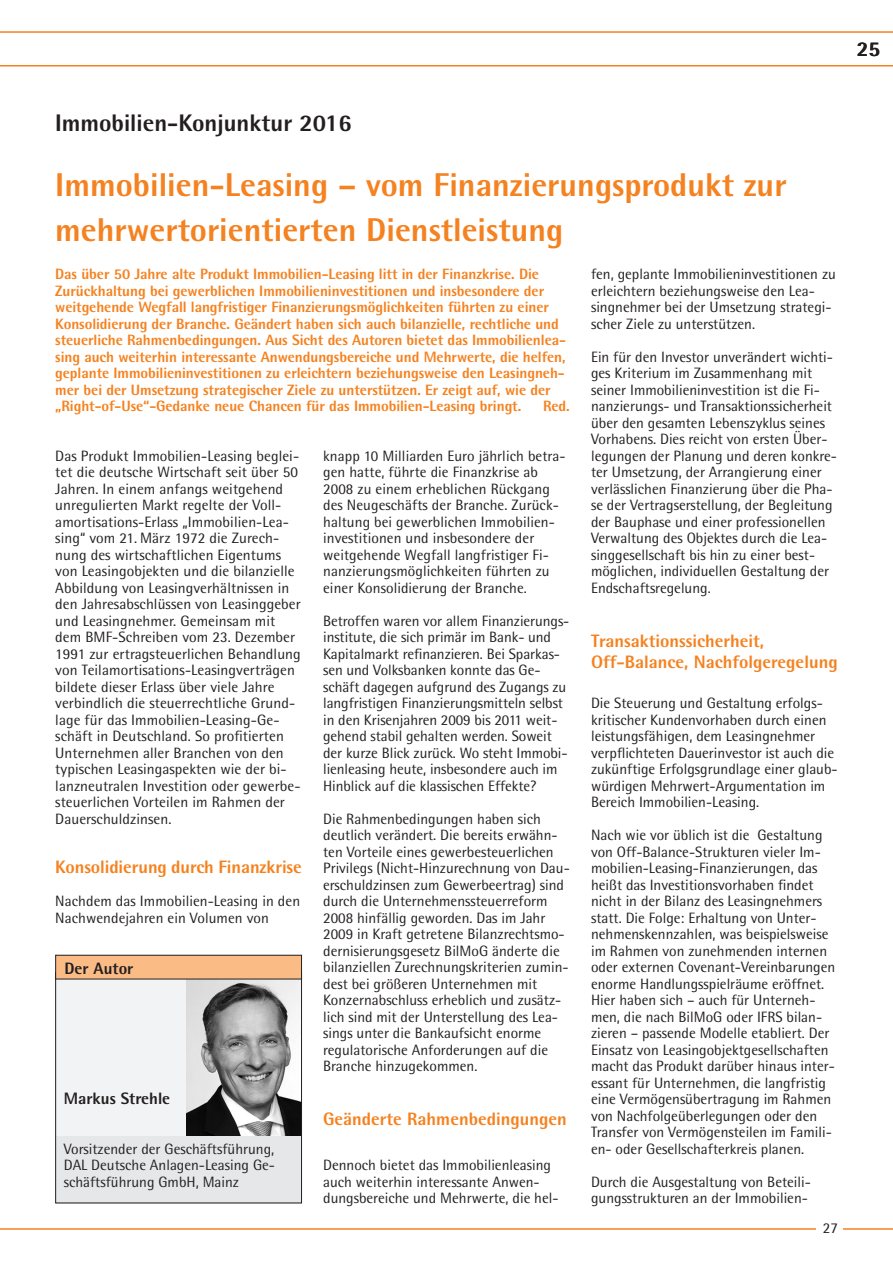
<style>
.page{position:relative;width:893px;height:1263px;background:#fff}
.page>*{position:absolute;margin:0;border:0;box-sizing:border-box;transform-origin:0 0}
.t1{font:800 33px/45px "Rotis Semi Sans";color:#f58220}
.t2{font:800 24px "Rotis Semi Sans";color:#231f20}
.t3{font:800 21px "Rotis Semi Sans";color:#231f20}
.t4{font:800 18px/21px "Rotis Semi Sans";color:#f58220}
.t5{font:800 16.5px "Rotis Semi Sans";color:#231f20}
.t6{font:15px/16.5px "Rotis Semi Sans";color:#231f20}
.t7{font:800 15px/16.5px "Rotis Semi Sans";letter-spacing:-.005em;color:#f58220}
</style>
<div class="page">
<hr style="left:0;top:1228px;width:893px;height:2px;background:#f58220">
<svg style="left:0;top:31px;width:893px;height:36px"></svg>
<div style="left:817px;top:1209px;width:26px;height:31px;background:#fff"></div>
<div style="left:55px;top:971px;width:247px;height:198px;background:#f2f3f4"></div>
<img style="left:186px;top:979px;width:114px;height:157px">
<div style="left:55px;top:1136px;width:247px;height:67px;background:#e6e7e9"></div>
<div style="left:55px;top:972px;width:247px;height:231px;border:1px solid #231f20"></div>
<div style="left:56px;top:955px;width:246px;height:24px;background:#fbbb85"></div>
<div style="left:55px;top:955px;width:247px;height:24px;border:1px solid #231f20"></div>
<h3 class="t3" style="left:857px;top:35px;width:25px">25</h3>
<h2 class="t2" style="left:55px;top:107px;width:298px">Immobilien-Konjunktur 2016</h2>
<h1 class="t1" style="left:55px;top:162px;width:733px">Immobilien-Leasing – vom Finanzierungsprodukt zur mehrwertorientierten Dienstleistung</h1>
<p class="t7" style="left:55px;top:265px;width:512px">Das über 50 Jahre alte Produkt Immobilien-Leasing litt in der Finanzkrise. Die Zurückhaltung bei gewerblichen Immobilieninvestitionen und insbesondere der weitgehende Wegfall langfristiger Finanzierungsmöglichkeiten führten zu einer Konsolidierung der Branche. Geändert haben sich auch bilanzielle, rechtliche und steuerliche Rahmenbedingungen. Aus Sicht des Autoren bietet das Immobilienlea&shy;sing auch weiterhin interessante Anwendungsbereiche und Mehrwerte, die helfen, geplante Immobilieninvestitionen zu erleichtern beziehungsweise den Leasingneh&shy;mer bei der Umsetzung strategischer Ziele zu unterstützen. Er zeigt auf, wie der „Right-of-Use“-Gedanke neue Chancen für das Immobilien-Leasing bringt.</p>
<p class="t7" style="left:543px;top:397px;width:28px">Red.</p>
<p class="t6" style="left:55px;top:447px;width:247px">Das Produkt Immobilien-Leasing beglei&shy;tet die deutsche Wirtschaft seit über 50<br>Jahren. In einem anfangs weitgehend unregulierten Markt regelte der Voll&shy;amortisations-Erlass „Immobilien-Lea&shy;sing“ vom 21. März 1972 die Zurech&shy;nung des wirtschaftlichen Eigentums von Leasingobjekten und die bilanzielle Abbildung von Leasingverhältnissen in den Jahresabschlüssen von Leasinggeber und Leasingnehmer. Gemeinsam mit dem BMF-Schreiben vom 23. Dezember 1991 zur ertragsteuerlichen Behandlung von Teilamortisations-Leasingverträgen bildete dieser Erlass über viele Jahre verbindlich die steuerrechtliche Grund&shy;lage für das Immobilien-Leasing-Ge&shy;schäft in Deutschland. So profitierten Unternehmen aller Branchen von den typischen Leasingaspekten wie der bi&shy;lanzneutralen Investition oder gewerbe&shy;steuerlichen Vorteilen im Rahmen der Dauerschuldzinsen.</p>
<p class="t4" style="left:55px;top:856px;width:248px">Konsolidierung durch Finanzkrise</p>
<p class="t6" style="left:55px;top:893px;width:246px">Nachdem das Immobilien-Leasing in den<br>Nachwendejahren ein Volumen von</p>
<p class="t5" style="left:65px;top:957px;width:70px">Der Autor</p>
<p class="t5" style="left:64px;top:1088px;width:108px">Markus Strehle</p>
<p class="t6" style="left:64px;top:1140px;width:213px;text-align:justify">Vorsitzender der Geschäftsführung, DAL Deutsche Anlagen-Leasing Ge&shy;schäftsführung GmbH, Mainz</p>
<p class="t6" style="left:323px;top:447px;width:244px">knapp 10 Milliarden Euro jährlich betra&shy;gen hatte, führte die Finanzkrise ab 2008 zu einem erheblichen Rückgang des Neugeschäfts der Branche. Zurück&shy;haltung bei gewerblichen Immobilien&shy;investitionen und insbesondere der weitgehende Wegfall langfristiger Fi&shy;nanzierungsmöglichkeiten führten zu einer Konsolidierung der Branche.</p>
<p class="t6" style="left:323px;top:612px;width:248px">Betroffen waren vor allem Finanzierungs&shy;institute, die sich primär im Bank- und Kapitalmarkt refinanzieren. Bei Sparkas&shy;sen und Volksbanken konnte das Ge&shy;schäft dagegen aufgrund des Zugangs zu langfristigen Finanzierungsmitteln selbst in den Krisenjahren 2009 bis 2011 weit&shy;gehend stabil gehalten werden. Soweit der kurze Blick zurück. Wo steht Immobi&shy;lienleasing heute, insbesondere auch im Hinblick auf die klassischen Effekte?</p>
<p class="t6" style="left:323px;top:810px;width:248px">Die Rahmenbedingungen haben sich deutlich verändert. Die bereits erwähn&shy;ten Vorteile eines gewerbesteuerlichen Privilegs (Nicht-Hinzurechnung von Dau&shy;erschuldzinsen zum Gewerbeertrag) sind durch die Unternehmenssteuerreform 2008 hinfällig geworden. Das im Jahr 2009 in Kraft getretene Bilanzrechtsmo&shy;dernisierungsgesetz BilMoG änderte die bilanziellen Zurechnungskriterien zumin&shy;dest bei größeren Unternehmen mit Konzernabschluss erheblich und zusätz&shy;lich sind mit der Unterstellung des Lea&shy;sings unter die Bankaufsicht enorme regulatorische Anforderungen auf die Branche hinzugekommen.</p>
<p class="t4" style="left:323px;top:1108px;width:245px">Geänderte Rahmenbedingungen</p>
<p class="t6" style="left:323px;top:1157px;width:237px">Dennoch bietet das Immobilienleasing auch weiterhin interessante Anwen&shy;dungsbereiche und Mehrwerte, die hel-</p>
<p class="t6" style="left:591px;top:266px;width:246px">fen, geplante Immobilieninvestitionen zu erleichtern beziehungsweise den Lea&shy;singnehmer bei der Umsetzung strategi&shy;scher Ziele zu unterstützen.</p>
<p class="t6" style="left:591px;top:348px;width:247px">Ein für den Investor unverändert wichti&shy;ges Kriterium im Zusammenhang mit seiner Immobilieninvestition ist die Fi&shy;nanzierungs- und Transaktionssicherheit über den gesamten Lebenszyklus seines Vorhabens. Dies reicht von ersten Über&shy;legungen der Planung und deren konkre&shy;ter Umsetzung, der Arrangierung einer verlässlichen Finanzierung über die Pha&shy;se der Vertragserstellung, der Begleitung der Bauphase und einer professionellen Verwaltung des Objektes durch die Lea&shy;singgesellschaft bis hin zu einer best&shy;möglichen, individuellen Gestaltung der Endschaftsregelung.</p>
<p class="t4" style="left:591px;top:630px;width:248px">Transaktionssicherheit,<br>Off-Balance, Nachfolgeregelung</p>
<p class="t6" style="left:591px;top:695px;width:248px">Die Steuerung und Gestaltung erfolgs&shy;kritischer Kundenvorhaben durch einen leistungsfähigen, dem Leasingnehmer verpflichteten Dauerinvestor ist auch die zukünftige Erfolgsgrundlage einer glaub&shy;würdigen Mehrwert-Argumentation im Bereich Immobilien-Leasing.</p>
<p class="t6" style="left:591px;top:827px;width:246px">Nach wie vor üblich ist die Gestaltung von Off-Balance-Strukturen vieler Im&shy;mobilien-Leasing-Finanzierungen, das heißt das Investitionsvorhaben findet nicht in der Bilanz des Leasingnehmers statt. Die Folge: Erhaltung von Unter&shy;nehmenskennzahlen, was beispielsweise im Rahmen von zunehmenden internen oder externen Covenant-Vereinbarungen enorme Handlungsspielräume eröffnet.<br>Hier haben sich – auch für Unterneh&shy;men, die nach BilMoG oder IFRS bilan&shy;zieren – passende Modelle etabliert. Der Einsatz von Leasingobjektgesellschaften macht das Produkt darüber hinaus inter&shy;essant für Unternehmen, die langfristig eine Vermögensübertragung im Rahmen von Nachfolgeüberlegungen oder den Transfer von Vermögensteilen im Famili&shy;en- oder Gesellschafterkreis planen.</p>
<p class="t6" style="left:591px;top:1173px;width:221px">Durch die Ausgestaltung von Beteili&shy;gungsstrukturen an der Immobilien-</p>
<p class="t6" style="left:823px;top:1219px;width:17px">27</p>
</div>
